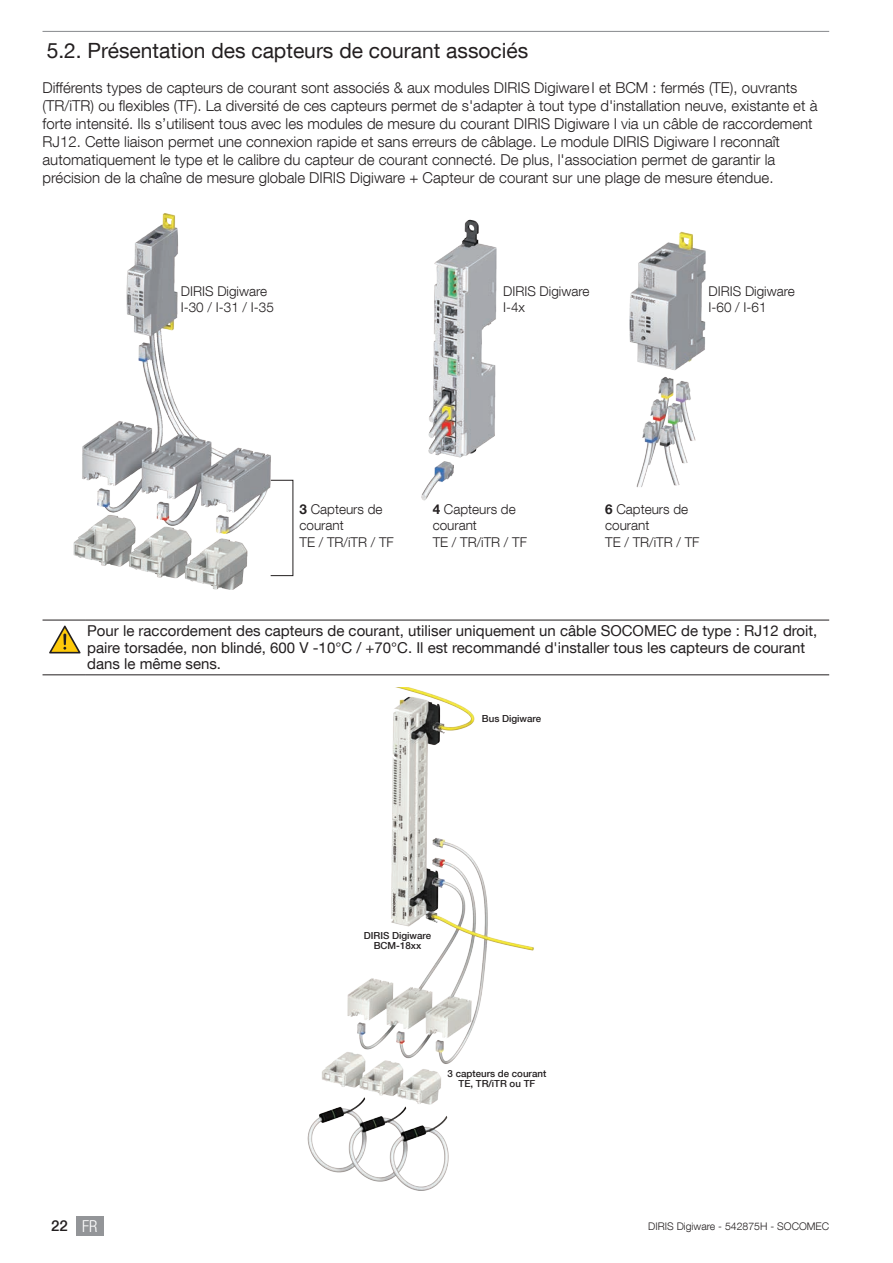
<style>
.page{position:relative;width:893px;height:1263px;background:#fff}
.page>*{position:absolute;margin:0;border:0;box-sizing:border-box;transform-origin:0 0}
.t1{font:21px "Helvetica Neue LT Com";color:#231f20}
.t2{font:300 15px/18px "Helvetica Neue LT Com";color:#231f20}
.t3{font:15px/16.5px "Helvetica Neue LT Com";color:#231f20}
.t4{font:500 15px "Helvetica Neue LT Com";color:#231f20}
.t5{font:300 13.5px/16.2px "Helvetica Neue LT Com";color:#231f20}
.t6{font:300 10.5px "Helvetica Neue LT Com";color:#231f20}
.t7{font:500 9.75px/9.8px "Helvetica Neue LT Com";color:#231f20;text-align:center}
.s1{font-weight:700}
.s2{font-weight:300;font-stretch:condensed;font-size:16.5px;color:#fff}
</style>
<div class="page">
<div style="left:76px;top:1216px;width:28px;height:19px;background:#939598"></div>
<hr style="left:43px;top:31px;width:786px;height:1px;background:#939598">
<img style="left:74px;top:534px;width:174px;height:56px">
<img style="left:82px;top:213px;width:192px;height:321px">
<img style="left:629px;top:231px;width:77px;height:257px">
<img style="left:428px;top:219px;width:69px;height:239px">
<img style="left:422px;top:461px;width:32px;height:40px">
<hr style="left:43px;top:620px;width:42px;height:1px;background:#231f20">
<hr style="left:85px;top:620px;width:744px;height:1px;background:#231f20">
<hr style="left:43px;top:674px;width:42px;height:1px;background:#231f20">
<hr style="left:85px;top:674px;width:744px;height:1px;background:#231f20">
<svg style="left:49px;top:626px;width:32px;height:27px"></svg>
<img style="left:307px;top:688px;width:227px;height:503px">
<h1 class="t1" style="left:47px;top:37px;width:483px">5.2. Présentation des capteurs de courant associés</h1>
<p class="t2" style="left:43px;top:78px;width:776px">Différents types de capteurs de courant sont associés &amp; aux modules DIRIS DigiwareI et BCM : fermés (TE), ouvrants (TR/iTR) ou flexibles (TF). La diversité de ces capteurs permet de s'adapter à tout type d'installation neuve, existante et à forte intensité. Ils s’utilisent tous avec les modules de mesure du courant DIRIS Digiware I via un câble de raccordement RJ12. Cette liaison permet une connexion rapide et sans erreurs de câblage. Le module DIRIS Digiware I reconnaît automatiquement le type et le calibre du capteur de courant connecté. De plus, l'association permet de garantir la précision de la chaîne de mesure globale DIRIS Digiware + Capteur de courant sur une plage de mesure étendue.</p>
<p class="t5" style="left:181px;top:283px;width:95px">DIRIS Digiware<br>I-30 / I-31 / I-35</p>
<p class="t5" style="left:503px;top:283px;width:88px">DIRIS Digiware<br>I-4x</p>
<p class="t5" style="left:708px;top:283px;width:88px">DIRIS Digiware<br>I-60 / I-61</p>
<p class="t5" style="left:299px;top:501px;width:96px"><span class="s1">3</span> Capteurs de courant<br>TE / TR/iTR / TF</p>
<p class="t5" style="left:433px;top:501px;width:96px"><span class="s1">4</span> Capteurs de courant<br>TE / TR/iTR / TF</p>
<p class="t5" style="left:605px;top:501px;width:96px"><span class="s1">6</span> Capteurs de courant<br>TE / TR/iTR / TF</p>
<p class="t3" style="left:87px;top:622px;width:732px">Pour le raccordement des capteurs de courant, utiliser uniquement un câble SOCOMEC de type : RJ12 droit, paire torsadée, non blindé, 600 V -10°C / +70°C. Il est recommandé d'installer tous les capteurs de courant dans le même sens.</p>
<p class="t7" style="left:482px;top:713px;width:61px">Bus Digiware</p>
<p class="t7" style="left:364px;top:930px;width:69px">DIRIS Digiware<br>BCM-18xx</p>
<p class="t7" style="left:448px;top:1069px;width:100px">3 capteurs de courant<br>TE, TR/iTR ou TF</p>
<p class="t4" style="left:51px;top:1217px;width:48px">22 <span class="s2">FR</span></p>
<p class="t6" style="left:648px;top:1219px;width:182px">DIRIS Digiware - 542875H - SOCOMEC</p>
</div>
